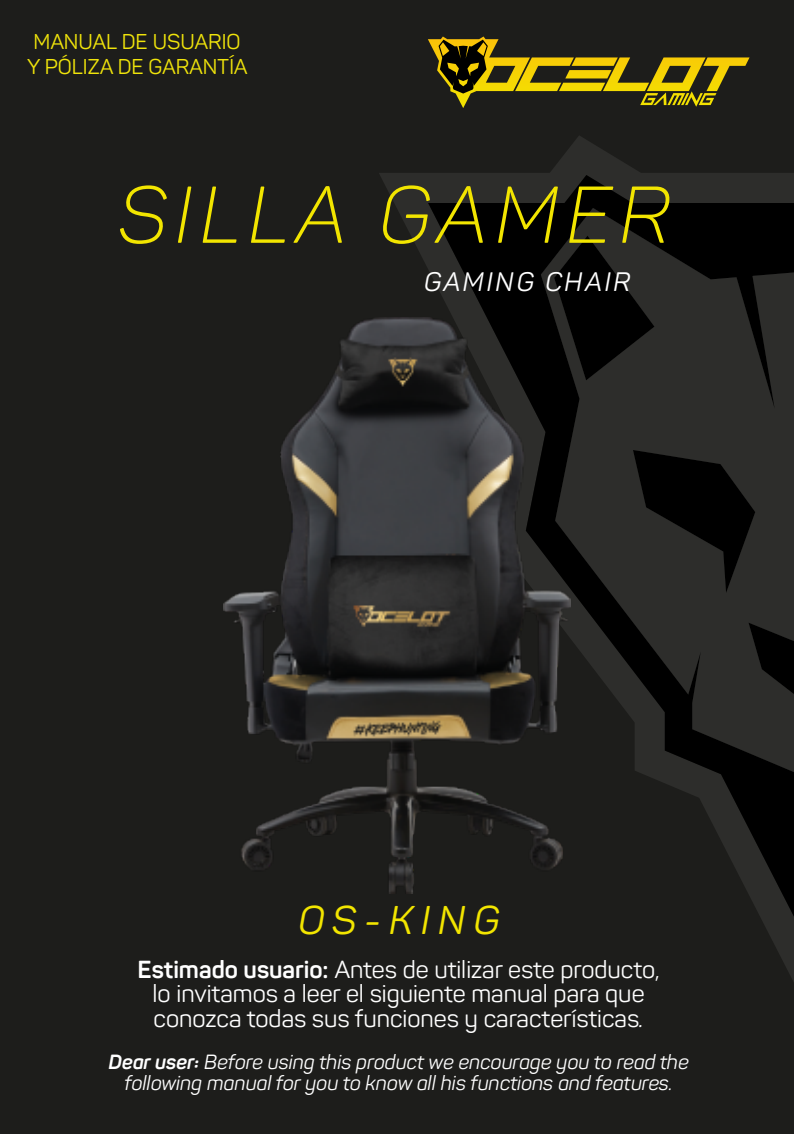
<style>
.page{position:relative;width:794px;height:1134px;background:#1d1d1b}
.page>*{position:absolute;margin:0;border:0;box-sizing:border-box;transform-origin:0 0}
.t1{font:79.2px "Panton Lightitalic Caps";letter-spacing:.1em;color:#f2e500}
.t2{font:italic 39.6px "Panton";letter-spacing:.2em;color:#f2e500}
.t3{font:italic 26.4px "Panton";letter-spacing:.1em;color:#fff}
.t4{font:24.4px/24.4px "Panton";color:#fff;text-align:center}
.t5{font:21.2px/24.8px "Panton";color:#f0e40b}
.t6{font:italic 20.4px/20.4px "Panton";color:#fff;text-align:center}
.s1{font-weight:700}
.s2{font-style:italic}
</style>
<div class="page">
<svg style="left:379px;top:136px;width:415px;height:845px"></svg>
<svg style="left:428px;top:175px;width:366px;height:742px"></svg>
<svg style="left:541px;top:208px;width:253px;height:564px;fill:#2d2d2b"></svg>
<svg style="left:428px;top:37px;width:321px;height:71px"></svg>
<img style="left:223px;top:318px;width:347px;height:575px">
<p class="t5" style="left:27px;top:29px;width:222px">MANUAL DE USUARIO<br>Y PÓLIZA DE GARANTÍA</p>
<h1 class="t1" style="left:119px;top:167px;width:553px">silla GAMER</h1>
<p class="t3" style="left:424px;top:265px;width:208px">GAMING CHAIR</p>
<h2 class="t2" style="left:298px;top:896px;width:203px">OS-KING</h2>
<p class="t4" style="left:138px;top:957px;width:523px"><span class="s1">Estimado usuario:</span> Antes de utilizar este producto, lo invitamos a leer el siguiente manual para que conozca todas sus funciones y características<span class="s2">.</span></p>
<p class="t6" style="left:108px;top:1052px;width:582px"><span class="s1">Dear user:</span> Before using this product we encourage you to read the following manual for you to know all his functions and features.</p>
</div>
